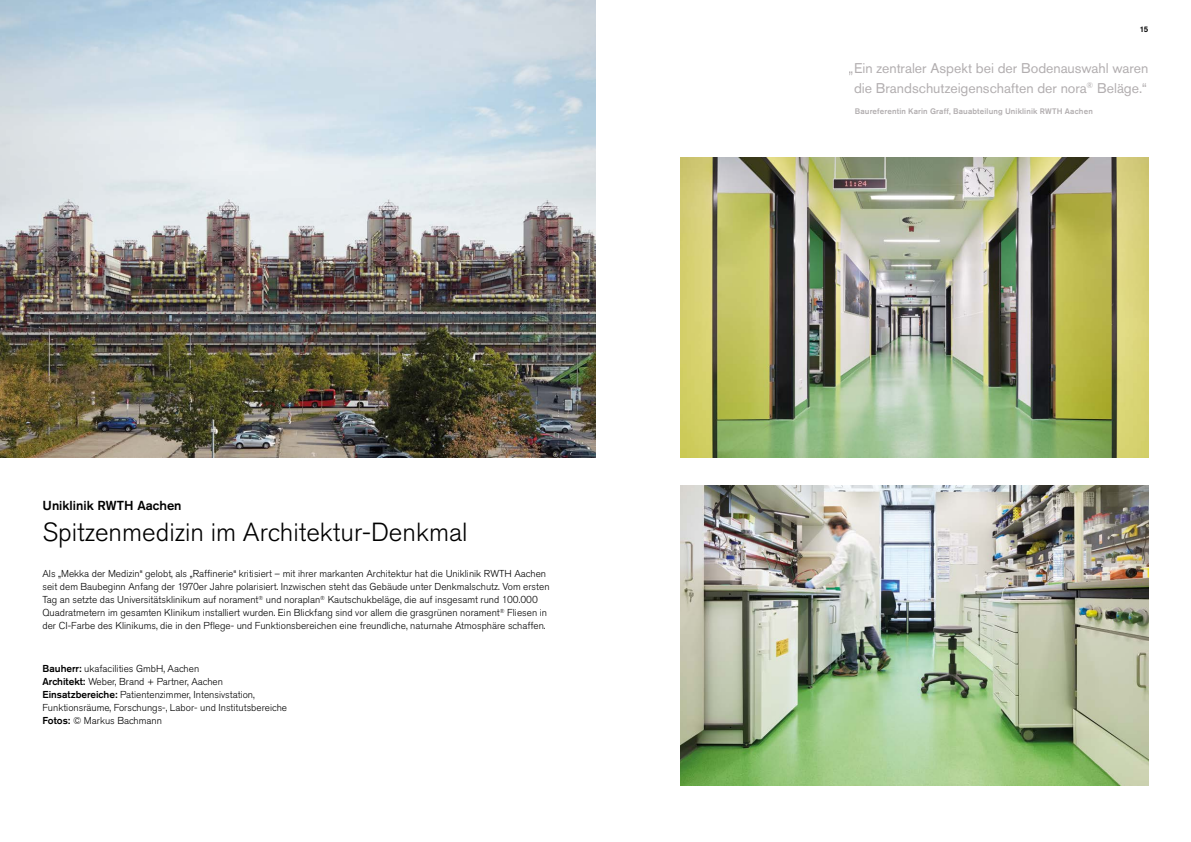
<style>
.page{position:relative;width:1191px;height:842px;background:#fff}
.page>*{position:absolute;margin:0;border:0;box-sizing:border-box;transform-origin:0 0}
.t1{font:300 26px "Akzidenz Grotesk Pro";color:#000}
.t2{font:14px/20px "Akzidenz Grotesk Pro";color:#9f9a9c;text-align:center}
.t3{font:500 13px "Akzidenz Grotesk Pro";color:#000}
.t4{font:300 10px/13px "Akzidenz Grotesk Pro";color:#000}
.t5{font:500 8px "Akzidenz Grotesk Pro";letter-spacing:.015em;color:#9f9a9c}
.t6{font:500 8px "Akzidenz Grotesk Pro";color:#000}
.s1{font-weight:500}
</style>
<div class="page">
<img style="left:680px;top:486px;width:468px;height:299px">
<img style="left:680px;top:158px;width:468px;height:299px">
<img style="left:0;top:0;width:595px;height:457px">
<h3 class="t3" style="left:43px;top:496px;width:141px">Uniklinik RWTH Aachen</h3>
<h1 class="t1" style="left:43px;top:515px;width:426px">Spitzenmedizin im Architektur-Denkmal</h1>
<p class="t4" style="left:43px;top:567px;width:508px">Als „Mekka der Medizin“ gelobt, als „Raffinerie“ kritisiert – mit ihrer markanten Architektur hat die Uniklinik RWTH Aachen seit dem Baubeginn Anfang der 1970er Jahre polarisiert. Inzwischen steht das Gebäude unter Denkmalschutz. Vom ersten Tag an setzte das Universitätsklinikum auf norament<sup>®</sup> und noraplan<sup>®</sup> Kautschukbeläge, die auf insgesamt rund 100.000<br>Quadratmetern im gesamten Klinikum installiert wurden. Ein Blickfang sind vor allem die grasgrünen norament<sup>®</sup> Fliesen in der CI-Farbe des Klinikums, die in den Pflege- und Funktionsbereichen eine freundliche, naturnahe Atmosphäre schaffen.</p>
<p class="t4" style="left:43px;top:662px;width:246px"><span class="s1">Bauherr:</span> ukafacilities GmbH, Aachen<br><span class="s1">Architekt:</span> Weber, Brand + Partner, Aachen <span class="s1">Einsatzbereiche:</span> Patientenzimmer, Intensivstation, Funktionsräume, Forschungs-, Labor- und Institutsbereiche <span class="s1">Fotos:</span> © Markus Bachmann</p>
<p class="t6" style="left:1140px;top:24px;width:10px">15</p>
<h2 class="t2" style="left:848px;top:58px;width:301px">„Ein zentraler Aspekt bei der Bodenauswahl waren die Brandschutzeigenschaften der nora<sup>®</sup> Beläge.“</h2>
<p class="t5" style="left:854px;top:106px;width:239px">Baureferentin Karin Graff, Bauabteilung Uniklinik RWTH Aachen</p>
</div>
